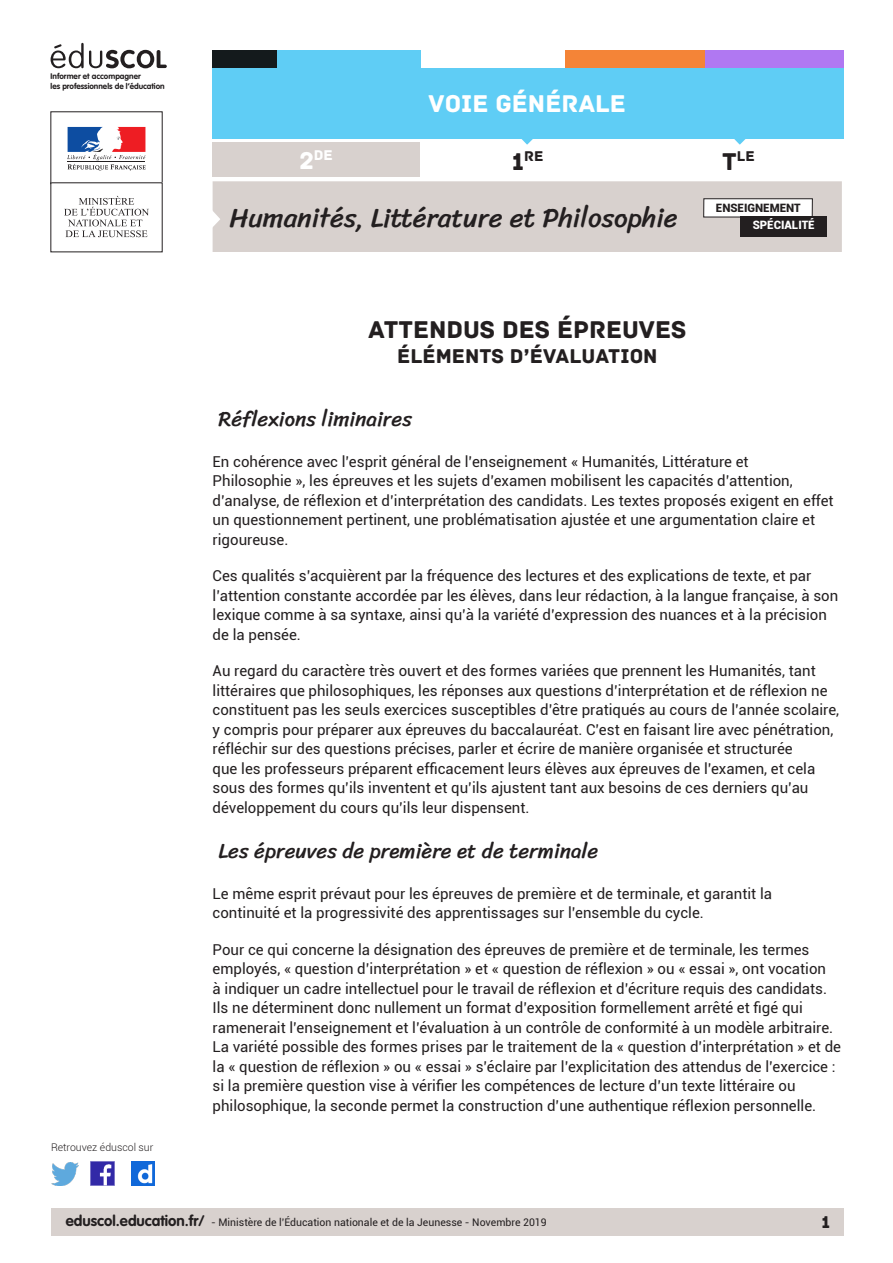
<style>
.page{position:relative;width:893px;height:1263px;background:#fff}
.page>*{position:absolute;margin:0;border:0;box-sizing:border-box;transform-origin:0 0}
.t1{font:27px "Sriracha";color:#231f20}
._01_titre_doc{font:25.5px "Archive";color:#231f20}
.t2{font:25.5px "Archive";color:#fff}
._02_titre_1{font:21px "Sriracha";color:#231f20}
._01_titre_doc-2{font:21px "Archive";color:#231f20}
.t3{font:18px "Archive";color:#231f20}
.Texte_courant{font:15px/19.5px "Roboto";color:#231f20}
.t4{font:14.85px "Archive";color:#231f20}
.t5{font:14.85px "Archive";color:#fff}
.t6{font:900 11.55px "Roboto";color:#231f20}
.t7{font:900 11.55px "Roboto";color:#fff}
.t8{font:10.5px "Roboto";color:#231f20}
.t9{font:300 10.5px "Roboto";color:#231f20}
.t10{font:700 8.1px/9.8px "VAG Rounded Std";color:#231f20}
.s1{font-size:25.5px}
.s2{font-family:"VAG Rounded Std";font-weight:700;font-size:15px}
</style>
<div class="page">
<div style="left:51px;top:1209px;width:792px;height:27px;background:#d8d1ce"></div>
<img style="left:91px;top:1162px;width:23px;height:23px">
<img style="left:51px;top:1163px;width:28px;height:22px">
<img style="left:132px;top:1162px;width:22px;height:23px">
<svg style="left:721px;top:138px;width:42px;height:7px"></svg>
<svg style="left:509px;top:138px;width:41px;height:7px"></svg>
<div style="left:213px;top:143px;width:207px;height:34px;background:#d8d1ce"></div>
<div style="left:213px;top:68px;width:630px;height:70px;background:#5fcdf5"></div>
<div style="left:277px;top:50px;width:143px;height:18px;background:#5fcdf5"></div>
<div style="left:213px;top:50px;width:64px;height:18px;background:#141a1c"></div>
<div style="left:704px;top:50px;width:139px;height:18px;background:#b078f2"></div>
<div style="left:565px;top:50px;width:140px;height:18px;background:#f48437"></div>
<svg style="left:212px;top:181px;width:630px;height:71px;background:#d8d1cf"></svg>
<div style="left:740px;top:217px;width:87px;height:20px;background:#231f20"></div>
<svg style="left:67px;top:127px;width:79px;height:44px"></svg>
<hr style="left:67px;top:161px;width:78px;height:1px;background:#231f20">
<svg style="left:64px;top:196px;width:85px;height:41px"></svg>
<svg style="left:51px;top:42px;width:116px;height:26px"></svg>
<p class="t10" style="left:51px;top:71px;width:116px">Informer et accompagner<br>les professionnels de l’éducation</p>
<p class="t9" style="left:51px;top:1140px;width:104px">Retrouvez éduscol sur</p>
<h2 class="t2" style="left:429px;top:88px;width:199px">VOIE GÉNÉRALE</h2>
<p class="t5" style="left:300px;top:147px;width:35px"><span class="s1">2</span>DE</p>
<p class="t4" style="left:512px;top:148px;width:33px"><span class="s1">1</span>RE</p>
<p class="t4" style="left:722px;top:148px;width:34px"><span class="s1">T</span>LE</p>
<h1 class="t1" style="left:229px;top:202px;width:450px">Humanités, Littérature et Philosophie</h1>
<p class="t6" style="left:716px;top:199px;width:86px">ENSEIGNEMENT</p>
<p class="t7" style="left:753px;top:217px;width:63px">SPÉCIALITÉ</p>
<p class="_01_titre_doc" style="left:368px;top:315px;width:320px">ATTENDUS DES ÉPREUVES</p>
<p class="_01_titre_doc-2" style="left:397px;top:344px;width:262px">ÉLÉMENTS D’ÉVALUATION</p>
<p class="_02_titre_1" style="left:219px;top:406px;width:195px">Réflexions liminaires</p>
<p class="Texte_courant" style="left:213px;top:451px;width:622px">En cohérence avec l’esprit général de l’enseignement « Humanités, Littérature et<br>Philosophie », les épreuves et les sujets d’examen mobilisent les capacités d’attention, d’analyse, de réflexion et d’interprétation des candidats. Les textes proposés exigent en effet un questionnement pertinent, une problématisation ajustée et une argumentation claire et rigoureuse.</p>
<p class="Texte_courant" style="left:213px;top:565px;width:627px">Ces qualités s’acquièrent par la fréquence des lectures et des explications de texte, et par l’attention constante accordée par les élèves, dans leur rédaction, à la langue française, à son lexique comme à sa syntaxe, ainsi qu’à la variété d’expression des nuances et à la précision de la pensée.</p>
<p class="Texte_courant" style="left:213px;top:660px;width:628px">Au regard du caractère très ouvert et des formes variées que prennent les Humanités, tant littéraires que philosophiques, les réponses aux questions d’interprétation et de réflexion ne constituent pas les seuls exercices susceptibles d’être pratiqués au cours de l’année scolaire, y compris pour préparer aux épreuves du baccalauréat. C’est en faisant lire avec pénétration, réfléchir sur des questions précises, parler et écrire de manière organisée et structurée<br>que les professeurs préparent efficacement leurs élèves aux épreuves de l’examen, et cela sous des formes qu’ils inventent et qu’ils ajustent tant aux besoins de ces derniers qu’au développement du cours qu’ils leur dispensent.</p>
<p class="_02_titre_1" style="left:219px;top:838px;width:381px">Les épreuves de première et de terminale</p>
<p class="Texte_courant" style="left:213px;top:883px;width:561px">Le même esprit prévaut pour les épreuves de première et de terminale, et garantit la continuité et la progressivité des apprentissages sur l’ensemble du cycle.</p>
<p class="Texte_courant" style="left:213px;top:939px;width:630px">Pour ce qui concerne la désignation des épreuves de première et de terminale, les termes employés, « question d’interprétation » et « question de réflexion » ou « essai », ont vocation<br>à indiquer un cadre intellectuel pour le travail de réflexion et d’écriture requis des candidats.<br>Ils ne déterminent donc nullement un format d’exposition formellement arrêté et figé qui ramenerait l’enseignement et l’évaluation à un contrôle de conformité à un modèle arbitraire.<br>La variété possible des formes prises par le traitement de la « question d’interprétation » et de la « question de réflexion » ou « essai » s’éclaire par l’explicitation des attendus de l’exercice : si la première question vise à vérifier les compétences de lecture d’un texte littéraire ou philosophique, la seconde permet la construction d’une authentique réflexion personnelle.</p>
<p class="t8" style="left:66px;top:1215px;width:482px"><span class="s2">eduscol.education.fr/</span> - Ministère de l’Éducation nationale et de la Jeunesse - Novembre 2019</p>
<p class="t3" style="left:821px;top:1211px;width:10px">1</p>
</div>
